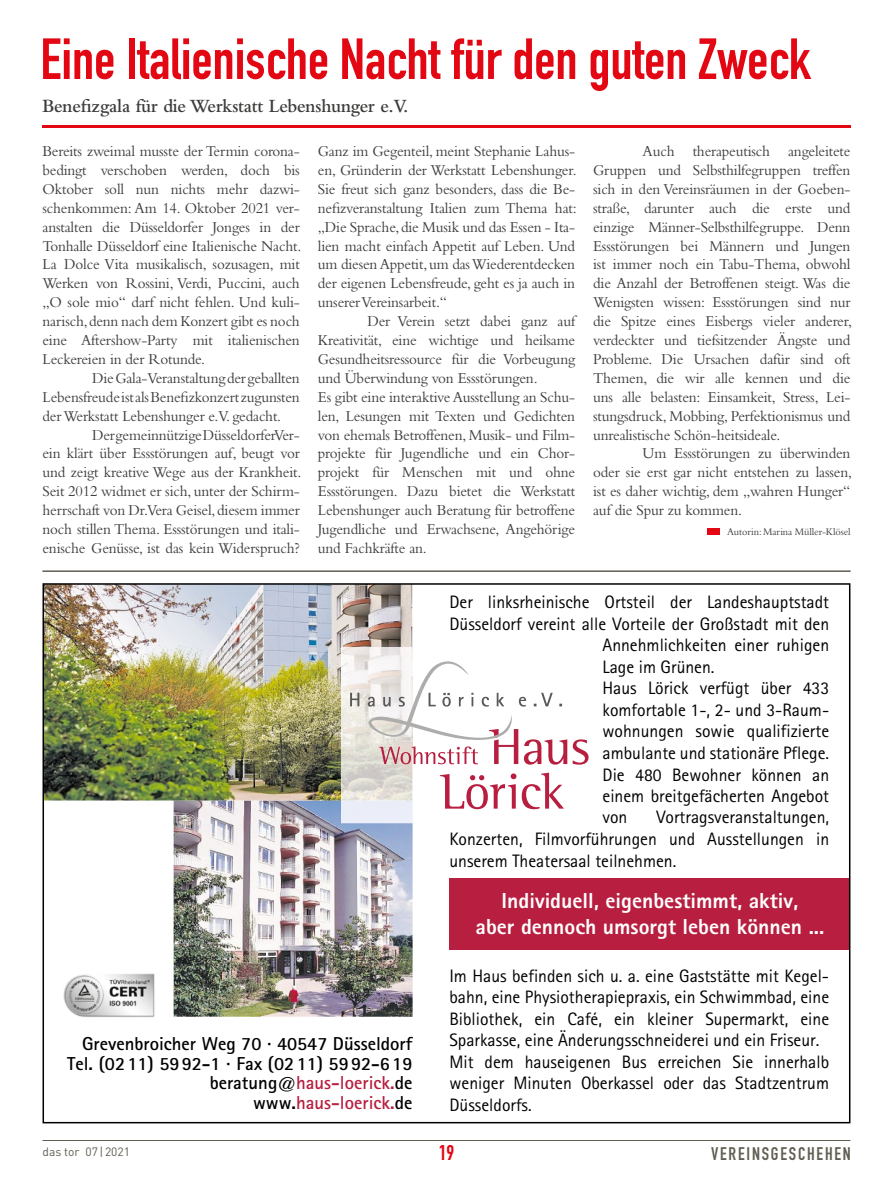
<style>
.page{position:relative;width:893px;height:1191px;background:#fff}
.page>*{position:absolute;margin:0;border:0;box-sizing:border-box;transform-origin:0 0}
.t1{font:700 57px "DIN Condensed";color:#e30613}
.t2{font:800 21.75px/26.1px "Rotis Sans Serif";color:#fff;text-align:center}
.t3{font:700 21px "DIN Condensed";color:#e30613}
.t4{font:600 19.5px "Bembo";letter-spacing:-.015em;color:#3c3c3b;scale:.95 1}
.t5{font:700 18.75px/19.5px "Rotis Sans Serif";color:#000;text-align:right}
.t6{font:18px/21.5px "Rotis Sans Serif";color:#000;text-align:justify}
.t7{font:700 18px "DIN Condensed";letter-spacing:.1em;color:#615e52}
.t8{font:15.75px/18.9px "Bembo";letter-spacing:-.01em;color:#3c3c3b;text-align:justify;scale:.96 1}
.t9{font:12px "DIN";color:#615e52}
.t10{font:10.5px "Bembo";letter-spacing:-.01em;color:#3c3c3b}
.s1{color:#b71e3f}
</style>
<div class="page">
<div style="left:449px;top:878px;width:401px;height:71px;background:#b71e3f"></div>
<img style="left:64px;top:974px;width:90px;height:43px">
<img style="left:174px;top:800px;width:239px;height:216px">
<img style="left:46px;top:586px;width:366px;height:214px">
<img style="left:341px;top:647px;width:9px;height:176px">
<svg style="left:350px;top:647px;width:239px;height:176px"></svg>
<hr style="left:43px;top:1140px;width:807px;height:1px;background:#615e52">
<hr style="left:42px;top:126px;width:808px;height:2px;background:#e30613">
<div style="left:707px;top:528px;width:13px;height:6px;background:#e30613"></div>
<hr style="left:42px;top:570px;width:809px;height:2px;background:#615e52">
<h1 class="t1" style="left:40px;top:21px;width:772px">Eine Italienische Nacht für den guten Zweck</h1>
<p class="t4" style="left:42px;top:95px;width:387px">Benefizgala für die Werkstatt Lebenshunger e.V.</p>
<p class="t8" style="left:43px;top:141px;width:271px">Bereits zweimal musste der Termin corona&shy;bedingt verschoben werden, doch bis Oktober soll nun nichts mehr dazwi&shy;schenkommen: Am 14. Oktober 2021 ver&shy;anstalten die Düsseldorfer Jonges in der Tonhalle Düsseldorf eine Italienische Nacht.<br>La Dolce Vita musikalisch, sozusagen, mit Werken von Rossini, Verdi, Puccini, auch „O sole mio“ darf nicht fehlen. Und kuli&shy;narisch, denn nach dem Konzert gibt es noch eine Aftershow-Party mit italienischen Leckereien in der Rotunde.</p>
<p class="t8" style="left:43px;top:368px;width:270px;text-indent:50px">Die Gala-Veranstaltung der geballten Lebensfreude ist als Benefizkonzert zugunsten der Werkstatt Lebenshunger e.V. gedacht.</p>
<p class="t8" style="left:43px;top:425px;width:271px;text-indent:50px">Der gemeinnützige Düsseldorfer Ver&shy;ein klärt über Essstörungen auf, beugt vor und zeigt kreative Wege aus der Krankheit.<br>Seit 2012 widmet er sich, unter der Schirm&shy;herrschaft von Dr.Vera Geisel, diesem immer noch stillen Thema. Essstörungen und itali&shy;enische Genüsse, ist das kein Widerspruch?</p>
<p class="t8" style="left:318px;top:141px;width:271px">Ganz im Gegenteil, meint Stephanie Lahus&shy;en, Gründerin der Werkstatt Lebenshunger.<br>Sie freut sich ganz besonders, dass die Be&shy;nefizveranstaltung Italien zum Thema hat: „Die Sprache, die Musik und das Essen - Ita&shy;lien macht einfach Appetit auf Leben. Und um diesen Appetit, um das Wiederentdecken der eigenen Lebensfreude, geht es ja auch in unserer Vereinsarbeit.“</p>
<p class="t8" style="left:318px;top:311px;width:270px;text-align:left;text-indent:50px">Der Verein setzt dabei ganz auf Kreativität, eine wichtige und heilsame Gesundheitsressource für die Vorbeugung und Überwindung von Essstörungen.<br>Es gibt eine interaktive Ausstellung an Schu&shy;len, Lesungen mit Texten und Gedichten von ehemals Betroffenen, Musik- und Film&shy;projekte für Jugendliche und ein Chor&shy;projekt für Menschen mit und ohne Essstörungen. Dazu bietet die Werkstatt Lebenshunger auch Beratung für betroffene Jugendliche und Erwachsene, Angehörige und Fachkräfte an.</p>
<p class="t8" style="left:593px;top:141px;width:271px;text-indent:50px">Auch therapeutisch angeleitete Gruppen und Selbsthilfegruppen treffen sich in den Vereinsräumen in der Goeben&shy;straße, darunter auch die erste und einzige Männer-Selbsthilfegruppe. Denn Essstörungen bei Männern und Jungen ist immer noch ein Tabu-Thema, obwohl die Anzahl der Betroffenen steigt. Was die Wenigsten wissen: Essstörungen sind nur die Spitze eines Eisbergs vieler anderer, verdeckter und tiefsitzender Ängste und Probleme. Die Ursachen dafür sind oft Themen, die wir alle kennen und die uns alle belasten: Einsamkeit, Stress, Lei&shy;stungsdruck, Mobbing, Perfektionismus und unrealistische Schön-heitsideale.</p>
<p class="t8" style="left:593px;top:444px;width:271px;text-indent:50px">Um Essstörungen zu überwinden oder sie erst gar nicht entstehen zu lassen, ist es daher wichtig, dem „wahren Hunger“ auf die Spur zu kommen.</p>
<p class="t10" style="left:727px;top:525px;width:125px">Autorin: Marina Müller-Klösel</p>
<p class="t6" style="left:449px;top:591px;width:381px">Der linksrheinische Ortsteil der Landeshauptstadt</p>
<p class="t6" style="left:449px;top:613px;width:381px">Düsseldorf vereint alle Vorteile der Großstadt mit den</p>
<p class="t6" style="left:602px;top:634px;width:228px">Annehmlichkeiten einer ruhigen</p>
<p class="t6" style="left:602px;top:656px;width:114px">Lage im Grünen.</p>
<p class="t6" style="left:602px;top:677px;width:228px">Haus Lörick verfügt über 433</p>
<p class="t6" style="left:602px;top:699px;width:228px">komfortable 1-, 2- und 3-Raum-</p>
<p class="t6" style="left:602px;top:720px;width:228px">wohnungen sowie qualifizierte</p>
<p class="t6" style="left:602px;top:742px;width:228px">ambulante und stationäre Pflege.</p>
<p class="t6" style="left:602px;top:763px;width:228px">Die 480 Bewohner können an</p>
<p class="t6" style="left:602px;top:785px;width:228px">einem breitgefächerten Angebot</p>
<p class="t6" style="left:602px;top:806px;width:26px">von</p>
<p class="t6" style="left:449px;top:806px;width:381px;text-indent:207px">Vortragsveranstaltungen, Konzerten, Filmvorführungen und Ausstellungen in unserem Theatersaal teilnehmen.</p>
<p class="t5" style="left:67px;top:1033px;width:347px">Grevenbroicher Weg 70 · 40547 Düsseldorf Tel. (0211) 5992-1 · Fax (0211) 5992-619 beratung@<span class="s1">haus-loerick.</span>de www.<span class="s1">haus-loerick.</span>de</p>
<h2 class="t2" style="left:475px;top:887px;width:350px">Individuell, eigenbestimmt, aktiv,<br>aber dennoch umsorgt leben können ...</h2>
<p class="t6" style="left:449px;top:964px;width:381px;text-align:left">Im Haus befinden sich u. a. eine Gaststätte mit Kegel&shy;bahn, eine Physiotherapiepraxis, ein Schwimmbad, eine Bibliothek, ein Café, ein kleiner Supermarkt, eine Sparkasse, eine Änderungsschneiderei und ein Friseur.<br>Mit dem hauseigenen Bus erreichen Sie innerhalb weniger Minuten Oberkassel oder das Stadtzentrum Düsseldorfs.</p>
<p class="t9" style="left:43px;top:1143px;width:89px">das tor 07|2021</p>
<h3 class="t3" style="left:439px;top:1139px;width:17px">19</h3>
<p class="t7" style="left:711px;top:1141px;width:141px">VEREINSGESCHEHEN</p>
</div>
